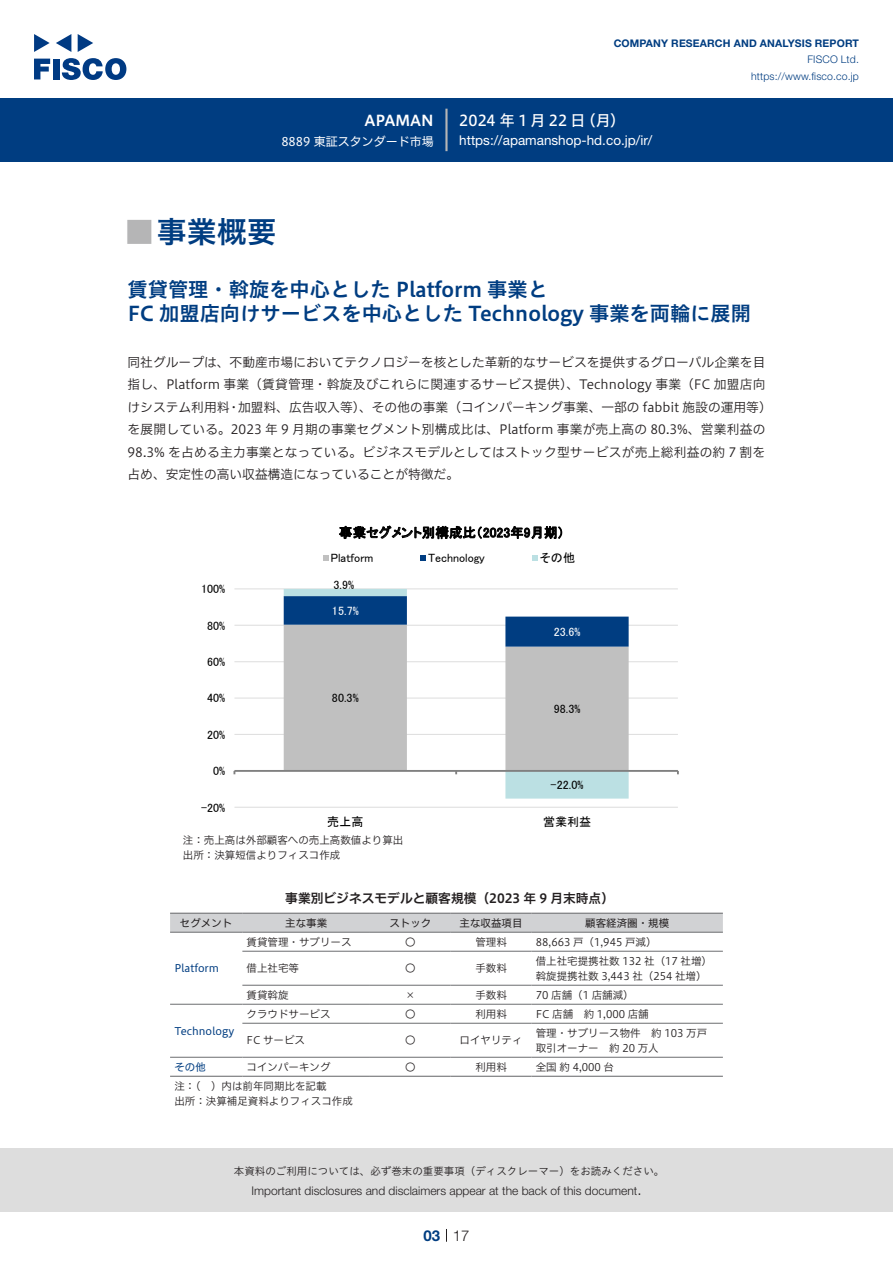
<style>
.page{position:relative;width:893px;height:1263px;background:#fff}
.page>*{position:absolute;margin:0;border:0;box-sizing:border-box;transform-origin:0 0}
.t1{font:30px "Hiragino UD Sans Std N W6";color:#003d81}
.t2{font:24px "Hiragino UD Sans Std N W6";color:#b5b5b6}
.中タイトル{font:20.25px/24px "Hiragino UD Sans Std W6";color:#003d81}
.t3{font:15px "Hiragino UD Sans F Std N W5";letter-spacing:.195em;color:#fff}
.t4{font:15px "Hiragino UD Sans F Std N W6";color:#fff}
.t5{font:300 15px "Helvetica Neue LT Std";color:#231f20}
.t6{font:700 15px "Helvetica Neue LT Std";color:#003d81}
.t7{font:13.5px "Helvetica Neue LT Std";color:#fff}
.t8{font:13.5px "MS P Gothic";letter-spacing:.005em;color:#000}
.本文{font:12.75px/22.5px "Hiragino UD Sans F Std N W3";color:#231f20}
.チャートタイトル{font:12.75px "Hiragino UD Sans F Std N W6";color:#231f20}
.t9{font:12.15px "MS P Gothic";color:#fff}
.t10{font:12px "MS P Gothic";color:#000}
.t11{font:300 12px "Helvetica Neue LT Std";color:#231f20}
.t12{font:12px "Hiragino UD Sans F Std N W4";color:#fff}
.t13{font:12px "MS P Gothic";color:#fff}
.表組み基本スタイル{font:10.5px "Hiragino UD Sans F Std N W3";color:#231f20}
.t14{font:10.5px "Hiragino UD Sans Std W3";color:#231f20}
.t15{font:700 10.5px "Helvetica Neue LT Std";letter-spacing:.015em;color:#003d81}
.t16{font:300 10.5px/16.5px "Helvetica Neue LT Std";letter-spacing:.015em;color:#003d81;text-align:right}
.表上{font:10.5px "Hiragino UD Sans F Std N W4";color:#231f20}
.表左{font:10.5px "Hiragino UD Sans F Std N W4";color:#003d81}
</style>
<div class="page">
<div style="left:0;top:1148px;width:893px;height:64px;background:#ddd"></div>
<svg style="left:34px;top:59px;width:16px;height:20px"></svg>
<div style="left:53px;top:59px;width:6px;height:20px;background:#003a83"></div>
<svg style="left:62px;top:58px;width:64px;height:22px"></svg>
<svg style="left:34px;top:34px;width:16px;height:18px"></svg>
<svg style="left:78px;top:34px;width:15px;height:18px"></svg>
<svg style="left:56px;top:34px;width:15px;height:18px"></svg>
<div style="left:0;top:98px;width:893px;height:64px;background:#003d81"></div>
<hr style="left:445px;top:109px;width:3px;height:42px;background:#b5b5b6">
<svg style="left:446px;top:1229px;width:1px;height:13px"></svg>
<hr style="left:234px;top:807px;width:444px;height:1px;background:#ddd">
<hr style="left:234px;top:734px;width:444px;height:1px;background:#ddd">
<hr style="left:234px;top:698px;width:444px;height:1px;background:#ddd">
<hr style="left:234px;top:661px;width:444px;height:1px;background:#ddd">
<hr style="left:234px;top:625px;width:444px;height:1px;background:#ddd">
<hr style="left:234px;top:588px;width:444px;height:1px;background:#ddd">
<svg style="left:284px;top:589px;width:345px;height:209px;fill:#c0c0c0"></svg>
<hr style="left:234px;top:770px;width:444px;height:2px;background:#808080">
<svg style="left:323px;top:555px;width:5px;height:6px"></svg>
<svg style="left:420px;top:555px;width:6px;height:6px"></svg>
<svg style="left:532px;top:555px;width:6px;height:6px"></svg>
<div style="left:170px;top:914px;width:553px;height:18px;background:#d1d2d4"></div>
<hr style="left:170px;top:932px;width:72px;height:1px;background:#6c6d70">
<hr style="left:242px;top:932px;width:128px;height:1px;background:#6c6d70">
<hr style="left:370px;top:932px;width:81px;height:1px;background:#6c6d70">
<hr style="left:451px;top:932px;width:80px;height:1px;background:#6c6d70">
<hr style="left:531px;top:932px;width:192px;height:1px;background:#6c6d70">
<hr style="left:242px;top:951px;width:128px;height:1px;background:#6c6d70">
<hr style="left:370px;top:951px;width:81px;height:1px;background:#6c6d70">
<hr style="left:451px;top:951px;width:80px;height:1px;background:#6c6d70">
<hr style="left:531px;top:951px;width:192px;height:1px;background:#6c6d70">
<hr style="left:242px;top:985px;width:128px;height:1px;background:#6c6d70">
<hr style="left:370px;top:985px;width:81px;height:1px;background:#6c6d70">
<hr style="left:451px;top:985px;width:80px;height:1px;background:#6c6d70">
<hr style="left:531px;top:985px;width:192px;height:1px;background:#6c6d70">
<hr style="left:170px;top:1004px;width:72px;height:1px;background:#6c6d70">
<hr style="left:242px;top:1004px;width:128px;height:1px;background:#6c6d70">
<hr style="left:370px;top:1004px;width:81px;height:1px;background:#6c6d70">
<hr style="left:451px;top:1004px;width:80px;height:1px;background:#6c6d70">
<hr style="left:531px;top:1004px;width:192px;height:1px;background:#6c6d70">
<hr style="left:242px;top:1023px;width:128px;height:1px;background:#6c6d70">
<hr style="left:370px;top:1023px;width:81px;height:1px;background:#6c6d70">
<hr style="left:451px;top:1023px;width:80px;height:1px;background:#6c6d70">
<hr style="left:531px;top:1023px;width:192px;height:1px;background:#6c6d70">
<hr style="left:170px;top:1057px;width:72px;height:1px;background:#6c6d70">
<hr style="left:242px;top:1057px;width:128px;height:1px;background:#6c6d70">
<hr style="left:370px;top:1057px;width:81px;height:1px;background:#6c6d70">
<hr style="left:451px;top:1057px;width:80px;height:1px;background:#6c6d70">
<hr style="left:531px;top:1057px;width:192px;height:1px;background:#6c6d70">
<hr style="left:170px;top:913px;width:72px;height:1px;background:#6c6d70">
<hr style="left:242px;top:913px;width:128px;height:1px;background:#6c6d70">
<hr style="left:370px;top:913px;width:81px;height:1px;background:#6c6d70">
<hr style="left:451px;top:913px;width:80px;height:1px;background:#6c6d70">
<hr style="left:531px;top:913px;width:192px;height:1px;background:#6c6d70">
<hr style="left:170px;top:1076px;width:72px;height:1px;background:#6c6d70">
<hr style="left:242px;top:1076px;width:128px;height:1px;background:#6c6d70">
<hr style="left:370px;top:1076px;width:81px;height:1px;background:#6c6d70">
<hr style="left:451px;top:1076px;width:80px;height:1px;background:#6c6d70">
<hr style="left:531px;top:1076px;width:192px;height:1px;background:#6c6d70">
<p class="t4" style="left:364px;top:109px;width:71px">APAMAN</p>
<p class="t12" style="left:281px;top:132px;width:154px">8889 東証スタンダード市場</p>
<p class="t15" style="left:614px;top:37px;width:247px">COMPANY RESEARCH AND ANALYSIS REPORT</p>
<p class="t16" style="left:751px;top:51px;width:109px">FISCO Ltd. https://www.fisco.co j p.</p>
<p class="t3" style="left:581px;top:109px;width:46px">（月(</p>
<p class="t3" style="left:459px;top:109px;width:128px">2024年1月22日</p>
<p class="t7" style="left:459px;top:132px;width:195px">https://apamanshop- h d . c o j p. /i r/</p>
<p class="t1" style="left:157px;top:209px;width:121px">事業概要</p>
<p class="t2" style="left:128px;top:213px;width:25px">█</p>
<p class="中タイトル" style="left:128px;top:276px;width:625px">賃貸管理・斡旋を中心とした Platform 事業と<br>FC 加盟店向けサービスを中心とした Technology 事業を両輪に展開</p>
<p class="本文" style="left:128px;top:350px;width:639px">同社グループは、不動産市場においてテクノロジーを核とした革新的なサービスを提供するグローバル企業を目</p>
<p class="本文" style="left:128px;top:373px;width:639px">指し、Platform 事業（賃貸管理・斡旋及びこれらに関連するサービス提供）、Technology 事業（FC 加盟店向</p>
<p class="本文" style="left:238px;top:395px;width:535px">加盟料、広告収入等）、その他の事業（コインパーキング事業、一部の fabbit 施設の運用等(</p>
<p class="本文" style="left:128px;top:395px;width:639px">けシステム利用料<br>を展開している。2023 年 9 月期の事業セグメント別構成比は、Platform 事業が売上高の 80.3%、営業利益の98.3% を占める主力事業となっている。ビジネスモデルとしてはストック型サービスが売上総利益の約 7 割を占め、安定性の高い収益構造になっていることが特徴だ。</p>
<p class="本文" style="left:227px;top:395px;width:14px">・</p>
<p class="t10" style="left:201px;top:583px;width:25px">100%</p>
<p class="t10" style="left:207px;top:619px;width:20px">80%</p>
<p class="t10" style="left:207px;top:656px;width:20px">60%</p>
<p class="t10" style="left:207px;top:692px;width:20px">40%</p>
<p class="t10" style="left:207px;top:728px;width:20px">20%</p>
<p class="t10" style="left:213px;top:765px;width:13px">0%</p>
<p class="t10" style="left:201px;top:801px;width:25px">-20%</p>
<p class="t8" style="left:339px;top:526px;width:227px">事業セグメント別構成比（2023年9月期(</p>
<p class="t10" style="left:540px;top:552px;width:37px">その他</p>
<p class="t10" style="left:331px;top:552px;width:44px">Platform</p>
<p class="t10" style="left:428px;top:552px;width:58px">Technology</p>
<p class="t10" style="left:333px;top:578px;width:22px">3.9%</p>
<p class="t9" style="left:332px;top:604px;width:28px">15.7%</p>
<p class="t10" style="left:332px;top:692px;width:28px">80.3%</p>
<p class="t10" style="left:327px;top:816px;width:38px">売上高</p>
<p class="t13" style="left:554px;top:626px;width:28px">23.6%</p>
<p class="t10" style="left:554px;top:703px;width:28px">98.3%</p>
<p class="t10" style="left:551px;top:779px;width:34px">-22.0%</p>
<p class="t10" style="left:543px;top:816px;width:50px">営業利益</p>
<p class="表組み基本スタイル" style="left:183px;top:832px;width:222px">注：売上高は外部顧客への売上高数値より算出</p>
<p class="表組み基本スタイル" style="left:183px;top:847px;width:159px">出所：決算短信よりフィスコ作成</p>
<p class="チャートタイトル" style="left:285px;top:888px;width:330px">事業別ビジネスモデルと顧客規模（2023 年 9 月末時点(</p>
<p class="表上" style="left:585px;top:915px;width:85px">顧客経済圏・規模</p>
<p class="表上" style="left:180px;top:915px;width:54px">セグメント</p>
<p class="表左" style="left:174px;top:960px;width:46px">Platform</p>
<p class="表上" style="left:460px;top:915px;width:64px">主な収益項目</p>
<p class="表上" style="left:285px;top:915px;width:43px">主な事業</p>
<p class="表上" style="left:389px;top:915px;width:43px">ストック</p>
<p class="表組み基本スタイル" style="left:247px;top:934px;width:106px">賃貸管理・サブリース</p>
<p class="表組み基本スタイル" style="left:475px;top:934px;width:33px">管理料</p>
<p class="表組み基本スタイル" style="left:536px;top:934px;width:122px">88,663 戸（1,945 戸減(</p>
<p class="表組み基本スタイル" style="left:405px;top:934px;width:12px">〇</p>
<p class="表組み基本スタイル" style="left:536px;top:953px;width:178px">借上社宅提携社数 132 社（17 社増(</p>
<p class="表組み基本スタイル" style="left:247px;top:960px;width:54px">借上社宅等</p>
<p class="表組み基本スタイル" style="left:475px;top:960px;width:33px">手数料</p>
<p class="表組み基本スタイル" style="left:405px;top:960px;width:12px">〇</p>
<p class="表組み基本スタイル" style="left:536px;top:968px;width:172px">斡旋提携社数 3,443 社（254 社増(</p>
<p class="表組み基本スタイル" style="left:536px;top:987px;width:99px">70 店舗（1 店舗減(</p>
<p class="表組み基本スタイル" style="left:247px;top:987px;width:43px">賃貸斡旋</p>
<p class="表組み基本スタイル" style="left:475px;top:987px;width:33px">手数料</p>
<p class="表組み基本スタイル" style="left:405px;top:987px;width:12px">×</p>
<p class="表組み基本スタイル" style="left:247px;top:1006px;width:85px">クラウドサービス</p>
<p class="表組み基本スタイル" style="left:405px;top:1006px;width:12px">〇</p>
<p class="表組み基本スタイル" style="left:475px;top:1006px;width:33px">利用料</p>
<p class="表組み基本スタイル" style="left:536px;top:1006px;width:114px">FC 店舗　約 1,000 店舗</p>
<p class="表左" style="left:174px;top:1023px;width:62px">Technology</p>
<p class="表組み基本スタイル" style="left:247px;top:1032px;width:60px">FC サービス</p>
<p class="表組み基本スタイル" style="left:247px;top:1059px;width:85px">コインパーキング</p>
<p class="表左" style="left:174px;top:1059px;width:33px">その他</p>
<p class="表組み基本スタイル" style="left:190px;top:1078px;width:138px">（　）内は前年同期比を記載</p>
<p class="表組み基本スタイル" style="left:174px;top:1078px;width:22px">注：</p>
<p class="表組み基本スタイル" style="left:174px;top:1093px;width:180px">出所：決算補足資料よりフィスコ作成</p>
<p class="表組み基本スタイル" style="left:405px;top:1032px;width:12px">〇</p>
<p class="表組み基本スタイル" style="left:405px;top:1059px;width:12px">〇</p>
<p class="表組み基本スタイル" style="left:460px;top:1032px;width:64px">ロイヤリティ</p>
<p class="表組み基本スタイル" style="left:475px;top:1059px;width:33px">利用料</p>
<p class="表組み基本スタイル" style="left:536px;top:1025px;width:173px">管理・サブリース物件　約 103 万戸</p>
<p class="表組み基本スタイル" style="left:536px;top:1040px;width:125px">取引オーナー　約 20 万人</p>
<p class="表組み基本スタイル" style="left:536px;top:1059px;width:80px">全国約 4,000 台</p>
<p class="t14" style="left:234px;top:1163px;width:432px">本資料のご利用については、必ず巻末の重要事項（ディスクレーマー）をお読みください。</p>
<p class="t5" style="left:637px;top:1180px;width:6px">.</p>
<p class="t11" style="left:251px;top:1183px;width:387px">Important disclosures and disclaimers appear at the back of this document</p>
<p class="t6" style="left:423px;top:1226px;width:18px">03</p>
<p class="t5" style="left:453px;top:1226px;width:18px">17</p>
</div>
